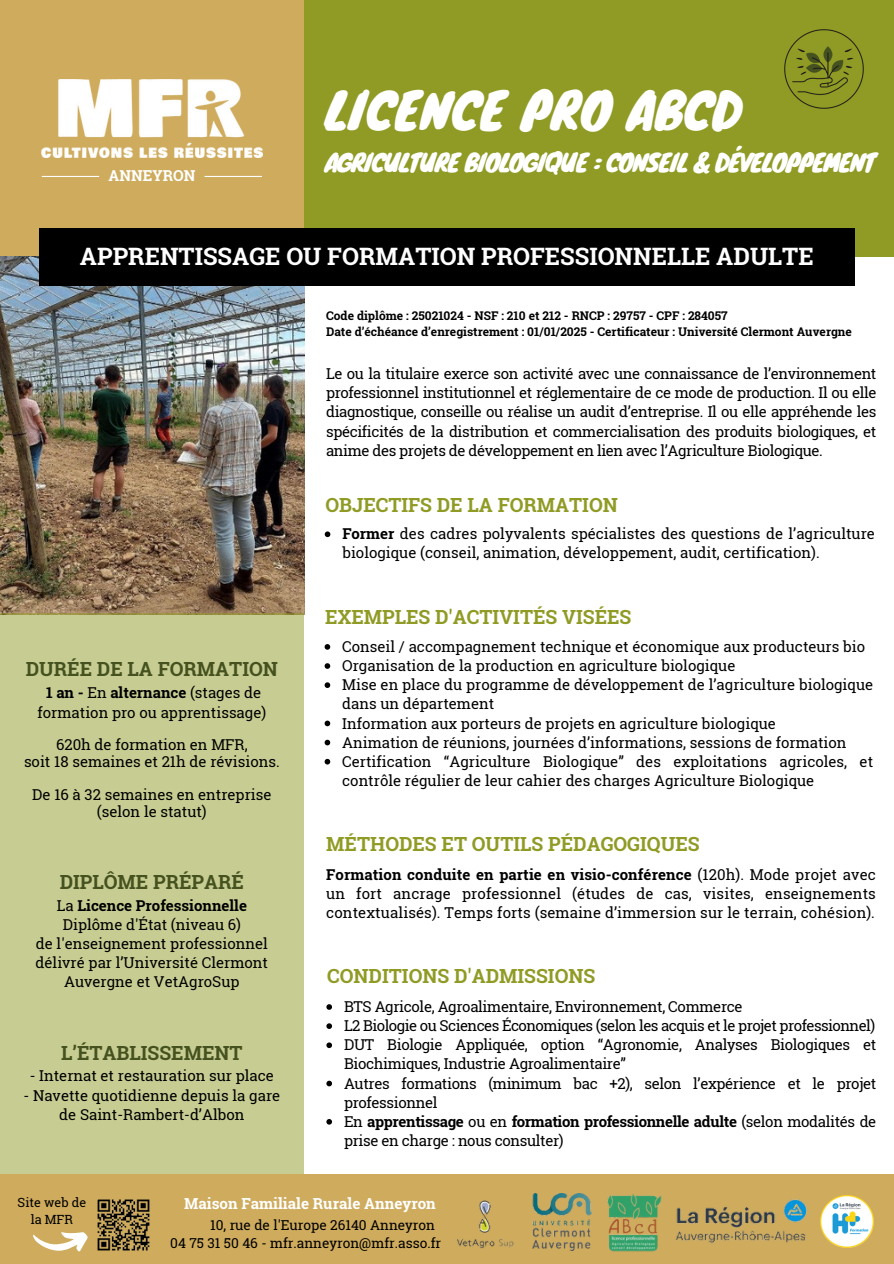
<style>
.page{position:relative;width:894px;height:1264px;background:#fff}
.page>*{position:absolute;margin:0;border:0;box-sizing:border-box;transform-origin:0 0}
.t1{font:49.5px "Knewave";color:#fff}
.t2{font:700 24px "Roboto Slab";color:#fff}
.t3{font:24px "Knewave";letter-spacing:-.055em;color:#fff}
.t4{font:700 19.5px "Roboto Slab";color:#909b25}
.t5{font:700 19.5px "Roboto Slab";color:#45521f}
.t6{font:700 15.15px "Roboto Slab";color:#fff}
.t7{font:15px/19.2px "Roboto Slab";color:#000}
.t8{font:15px/19.2px "Roboto Slab";letter-spacing:-.025em;color:#000}
.t9{font:15px "Roboto Slab";letter-spacing:-.035em;color:#000}
.t10{font:700 15px "Roboto Slab";color:#000}
.t11{font:13.65px "Roboto Slab";color:#000}
.t12{font:12.6px/16.2px "Roboto Slab";color:#000;text-align:center}
.t13{font:700 12px "Roboto Slab";color:#000}
.s1{font-weight:400}
.s2{font-weight:700}
</style>
<div class="page">
<div style="left:303px;top:0;width:590px;height:256px;background:#909b25"></div>
<div style="left:0;top:0;width:303px;height:256px;background:#ceab5d"></div>
<img style="left:0;top:257px;width:304px;height:358px">
<div style="left:0;top:613px;width:303px;height:649px;background:#c7cd92"></div>
<img style="left:42px;top:79px;width:220px;height:78px">
<hr style="left:42px;top:176px;width:57px;height:1px;background:#fff">
<hr style="left:204px;top:176px;width:58px;height:1px;background:#fff">
<svg style="left:324px;top:531px;width:6px;height:6px"></svg>
<svg style="left:326px;top:1004px;width:6px;height:5px"></svg>
<svg style="left:326px;top:1023px;width:6px;height:5px"></svg>
<svg style="left:326px;top:1042px;width:6px;height:6px"></svg>
<svg style="left:326px;top:1080px;width:6px;height:6px"></svg>
<svg style="left:326px;top:1119px;width:6px;height:5px"></svg>
<svg style="left:324px;top:644px;width:6px;height:5px"></svg>
<svg style="left:324px;top:663px;width:6px;height:6px"></svg>
<svg style="left:324px;top:682px;width:6px;height:6px"></svg>
<svg style="left:324px;top:720px;width:6px;height:6px"></svg>
<svg style="left:324px;top:739px;width:6px;height:6px"></svg>
<svg style="left:324px;top:759px;width:6px;height:5px"></svg>
<div style="left:39px;top:228px;width:815px;height:57px;background:#000"></div>
<img style="left:784px;top:29px;width:80px;height:80px">
<div style="left:0;top:1174px;width:893px;height:89px;background:#ceab5d"></div>
<img style="left:676px;top:1199px;width:131px;height:44px">
<img style="left:97px;top:1199px;width:53px;height:52px">
<svg style="left:33px;top:1232px;width:55px;height:19px"></svg>
<img style="left:820px;top:1195px;width:53px;height:52px">
<img style="left:607px;top:1194px;width:55px;height:57px">
<img style="left:532px;top:1193px;width:59px;height:56px">
<img style="left:457px;top:1200px;width:57px;height:49px">
<p class="t6" style="left:109px;top:165px;width:88px">ANNEYRON</p>
<p class="t1" style="left:325px;top:70px;width:418px">LICENCE PRO ABCD</p>
<p class="t3" style="left:325px;top:142px;width:552px">AGRICULTURE BIOLOGIQUE : CONSEIL &amp; DÉVELOPPEMENT</p>
<p class="t2" style="left:80px;top:240px;width:735px">APPRENTISSAGE OU FORMATION PROFESSIONNELLE ADULTE</p>
<h1 class="t13" style="left:326px;top:308px;width:403px">Code diplôme : 25021024 - NSF : 210 et 212 - RNCP : 29757 - CPF : 284057</h1>
<h3 class="t13" style="left:326px;top:324px;width:527px">Date d’échéance d’enregistrement : 01/01/2025 - Certificateur : Université Clermont Auvergne</h3>
<p class="t7" style="left:326px;top:364px;width:551px;text-align:justify">Le ou la titulaire exerce son activité avec une connaissance de l’environnement professionnel institutionnel et réglementaire de ce mode de production. Il ou elle diagnostique, conseille ou réalise un audit d’entreprise. Il ou elle appréhende les spécificités de la distribution et commercialisation des produits biologiques, et anime des projets de développement en lien avec l’Agriculture Biologique.</p>
<p class="t5" style="left:26px;top:655px;width:253px">DURÉE DE LA FORMATION</p>
<p class="t10" style="left:46px;top:682px;width:216px">1 an - <span class="s1">En</span> alternance <span class="s1">(stages de</span></p>
<p class="t7" style="left:37px;top:702px;width:230px">formation pro ou apprentissage)</p>
<p class="t7" style="left:56px;top:734px;width:193px">620h de formation en MFR,</p>
<p class="t7" style="left:24px;top:751px;width:257px">soit 18 semaines et 21h de révisions.</p>
<p class="t7" style="left:32px;top:784px;width:241px">De 16 à 32 semaines en entreprise</p>
<p class="t7" style="left:97px;top:801px;width:111px">(selon le statut)</p>
<p class="t5" style="left:60px;top:868px;width:186px">DIPLÔME PRÉPARÉ</p>
<p class="t10" style="left:57px;top:895px;width:192px"><span class="s1">La</span> Licence Professionnelle</p>
<p class="t7" style="left:63px;top:914px;width:180px">Diplôme d'État (niveau 6)</p>
<h4 class="t7" style="left:36px;top:933px;width:233px">de l'enseignement professionnel</h4>
<p class="t7" style="left:36px;top:952px;width:234px">délivré par l’Université Clermont</p>
<p class="t7" style="left:64px;top:972px;width:177px">Auvergne et VetAgroSup</p>
<h4 class="t5" style="left:61px;top:1039px;width:183px">L’ÉTABLISSEMENT</h4>
<p class="t7" style="left:30px;top:1065px;width:245px">- Internat et restauration sur place</p>
<h4 class="t7" style="left:23px;top:1085px;width:258px">- Navette quotidienne depuis la gare</h4>
<p class="t7" style="left:59px;top:1104px;width:186px">de Saint-Rambert-d’Albon</p>
<h2 class="t4" style="left:325px;top:492px;width:294px">OBJECTIFS DE LA FORMATION</h2>
<p class="t7" style="left:342px;top:524px;width:534px"><span class="s2">Former</span> des cadres polyvalents spécialistes des questions de l’agriculture biologique (conseil, animation, développement, audit, certification).</p>
<h4 class="t4" style="left:325px;top:603px;width:307px">EXEMPLES D'ACTIVITÉS VISÉES</h4>
<p class="t7" style="left:342px;top:636px;width:524px">Conseil / accompagnement technique et économique aux producteurs bio</p>
<p class="t7" style="left:342px;top:655px;width:394px">Organisation de la production en agriculture biologique</p>
<p class="t7" style="left:342px;top:674px;width:532px">Mise en place du programme de développement de l’agriculture biologique dans un département</p>
<p class="t7" style="left:342px;top:713px;width:435px">Information aux porteurs de projets en agriculture biologique</p>
<p class="t7" style="left:342px;top:732px;width:505px">Animation de réunions, journées d’informations, sessions de formation</p>
<p class="t7" style="left:342px;top:751px;width:532px">Certification “Agriculture Biologique” des exploitations agricoles, et contrôle régulier de leur cahier des charges Agriculture Biologique</p>
<p class="t4" style="left:326px;top:830px;width:375px">MÉTHODES ET OUTILS PÉDAGOGIQUES</p>
<h4 class="t7" style="left:326px;top:864px;width:551px;text-align:justify"><span class="s2">Formation conduite en partie en visio-conférence</span> (120h). Mode projet avec un fort ancrage professionnel (études de cas, visites, enseignements contextualisés). Temps forts (semaine d’immersion sur le terrain, cohésion).</h4>
<p class="t4" style="left:327px;top:962px;width:269px">CONDITIONS D'ADMISSIONS</p>
<p class="t8" style="left:344px;top:996px;width:400px">BTS Agricole, Agroalimentaire, Environnement, Commerce</p>
<p class="t9" style="left:344px;top:1015px;width:532px">L2 Biologie ou Sciences Économiques (selon les acquis et le projet professionnel)</p>
<h4 class="t8" style="left:344px;top:1034px;width:533px">DUT Biologie Appliquée, option “Agronomie, Analyses Biologiques et<br>Biochimiques, Industrie Agroalimentaire”</h4>
<p class="t8" style="left:344px;top:1073px;width:533px">Autres formations (minimum bac +2), selon l’expérience et le projet professionnel</p>
<h4 class="t8" style="left:344px;top:1111px;width:533px">En <span class="s2">apprentissage</span> ou en <span class="s2">formation professionnelle adulte</span> (selon modalités de prise en charge : nous consulter)</h4>
<p class="t12" style="left:18px;top:1194px;width:70px">Site web de la MFR</p>
<h6 class="t6" style="left:184px;top:1193px;width:253px">Maison Familiale Rurale Anneyron</h6>
<p class="t11" style="left:210px;top:1216px;width:226px">10, rue de l'Europe 26140 Anneyron</p>
<p class="t11" style="left:170px;top:1234px;width:272px">04 75 31 50 46 - mfr.anneyron@mfr.asso.fr</p>
</div>
